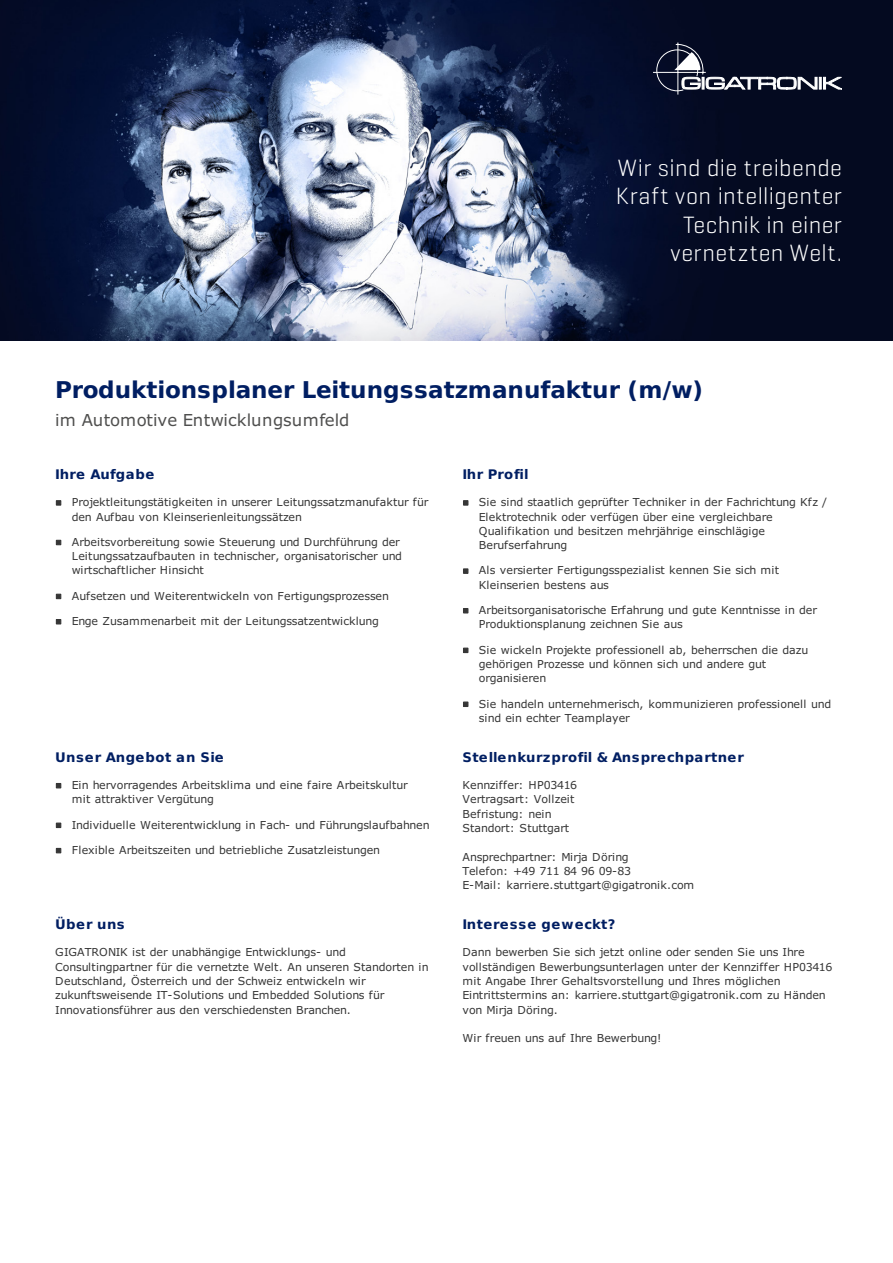
<style>
.page{position:relative;width:893px;height:1263px;background:#fff}
.page>*{position:absolute;margin:0;border:0;box-sizing:border-box;transform-origin:0 0}
.t1{font:300 24px/28.5px "Geogrotesque";letter-spacing:.015em;color:#fff;text-align:right}
.t2{font:700 23.1px "DejaVu Sans";color:#001e62}
.t3{font:16.5px "Verdana";letter-spacing:.01em;color:#4f4f4e}
.t4{font:700 13.2px "DejaVu Sans";letter-spacing:.04em;color:#001e62}
.t5{font:700 13.2px "DejaVu Sans";letter-spacing:.06em;color:#001e62}
.t6{font:700 13.2px "DejaVu Sans";letter-spacing:.01em;color:#001e62}
.t7{font:10.95px/14.2px "Verdana";color:#363636}
.t8{font:10.95px "Verdana";letter-spacing:-.02em;color:#363636}
</style>
<div class="page">
<svg style="left:56px;top:500px;width:5px;height:6px"></svg>
<svg style="left:56px;top:540px;width:5px;height:5px"></svg>
<svg style="left:56px;top:594px;width:5px;height:5px"></svg>
<svg style="left:56px;top:619px;width:5px;height:5px"></svg>
<svg style="left:463px;top:500px;width:5px;height:6px"></svg>
<svg style="left:463px;top:568px;width:5px;height:6px"></svg>
<svg style="left:463px;top:608px;width:5px;height:5px"></svg>
<svg style="left:463px;top:648px;width:5px;height:5px"></svg>
<svg style="left:463px;top:701px;width:5px;height:6px"></svg>
<svg style="left:56px;top:783px;width:5px;height:5px"></svg>
<svg style="left:56px;top:822px;width:5px;height:6px"></svg>
<svg style="left:56px;top:848px;width:5px;height:5px"></svg>
<img style="left:0;top:0;width:893px;height:340px">
<svg style="left:653px;top:43px;width:189px;height:52px;background:#2b3043"></svg>
<p class="t1" style="left:616px;top:153px;width:228px">Wir sind die treibende<br>Kraft von intelligenter<br>Technik in einer vernetzten Welt.</p>
<h2 class="t2" style="left:55px;top:377px;width:649px">Produktionsplaner Leitungssatzmanufaktur (m/w)</h2>
<h3 class="t3" style="left:55px;top:409px;width:296px">im Automotive Entwicklungsumfeld</h3>
<p class="t4" style="left:55px;top:466px;width:101px">Ihre Aufgabe</p>
<p class="t7" style="left:72px;top:495px;width:358px">Projektleitungstätigkeiten in unserer Leitungssatzmanufaktur für den Aufbau von Kleinserienleitungssätzen</p>
<p class="t7" style="left:72px;top:534px;width:332px">Arbeitsvorbereitung sowie Steuerung und Durchführung der<br>Leitungssatzaufbauten in technischer, organisatorischer und wirtschaftlicher Hinsicht</p>
<p class="t7" style="left:72px;top:588px;width:319px">Aufsetzen und Weiterentwickeln von Fertigungsprozessen</p>
<p class="t7" style="left:72px;top:613px;width:309px">Enge Zusammenarbeit mit der Leitungssatzentwicklung</p>
<p class="t4" style="left:55px;top:749px;width:170px">Unser Angebot an Sie</p>
<p class="t7" style="left:72px;top:777px;width:337px">Ein hervorragendes Arbeitsklima und eine faire Arbeitskultur mit attraktiver Vergütung</p>
<p class="t7" style="left:72px;top:817px;width:359px">Individuelle Weiterentwicklung in Fach- und Führungslaufbahnen</p>
<p class="t7" style="left:72px;top:842px;width:310px">Flexible Arbeitszeiten und betriebliche Zusatzleistungen</p>
<p class="t4" style="left:55px;top:916px;width:71px">Über uns</p>
<p class="t7" style="left:55px;top:945px;width:375px">GIGATRONIK ist der unabhängige Entwicklungs- und Consultingpartner für die vernetzte Welt. An unseren Standorten in Deutschland, Österreich und der Schweiz entwickeln wir zukunftsweisende IT-Solutions und Embedded Solutions für Innovationsführer aus den verschiedensten Branchen.</p>
<p class="t6" style="left:462px;top:466px;width:68px">Ihr Profil</p>
<p class="t7" style="left:479px;top:495px;width:350px">Sie sind staatlich geprüfter Techniker in der Fachrichtung Kfz / Elektrotechnik oder verfügen über eine vergleichbare Qualifikation und besitzen mehrjährige einschlägige Berufserfahrung</p>
<p class="t7" style="left:479px;top:563px;width:302px">Als versierter Fertigungsspezialist kennen Sie sich mit<br>Kleinserien bestens aus</p>
<p class="t7" style="left:479px;top:602px;width:340px">Arbeitsorganisatorische Erfahrung und gute Kenntnisse in der<br>Produktionsplanung zeichnen Sie aus</p>
<p class="t7" style="left:479px;top:642px;width:331px">Sie wickeln Projekte professionell ab, beherrschen die dazu gehörigen Prozesse und können sich und andere gut organisieren</p>
<p class="t7" style="left:479px;top:696px;width:354px">Sie handeln unternehmerisch, kommunizieren professionell und sind ein echter Teamplayer</p>
<p class="t4" style="left:462px;top:749px;width:283px">Stellenkurzprofil &amp; Ansprechpartner</p>
<p class="t7" style="left:462px;top:777px;width:116px">Kennziffer: HP03416<br>Vertragsart: Vollzeit<br>Befristung: nein<br>Standort: Stuttgart</p>
<p class="t7" style="left:462px;top:849px;width:233px">Ansprechpartner: Mirja Döring<br>Telefon: +49 711 84 96 09-83<br>E-Mail: karriere.stuttgart@gigatronik.com</p>
<p class="t5" style="left:462px;top:916px;width:154px">Interesse geweckt?</p>
<p class="t7" style="left:462px;top:945px;width:372px">Dann bewerben Sie sich jetzt online oder senden Sie uns Ihre vollständigen Bewerbungsunterlagen unter der Kennziffer HP03416 mit Angabe Ihrer Gehaltsvorstellung und Ihres möglichen Eintrittstermins an: karriere.stuttgart@gigatronik.com zu Händen von Mirja Döring.</p>
<p class="t8" style="left:462px;top:1031px;width:201px">Wir freuen uns auf Ihre Bewerbung!</p>
</div>
